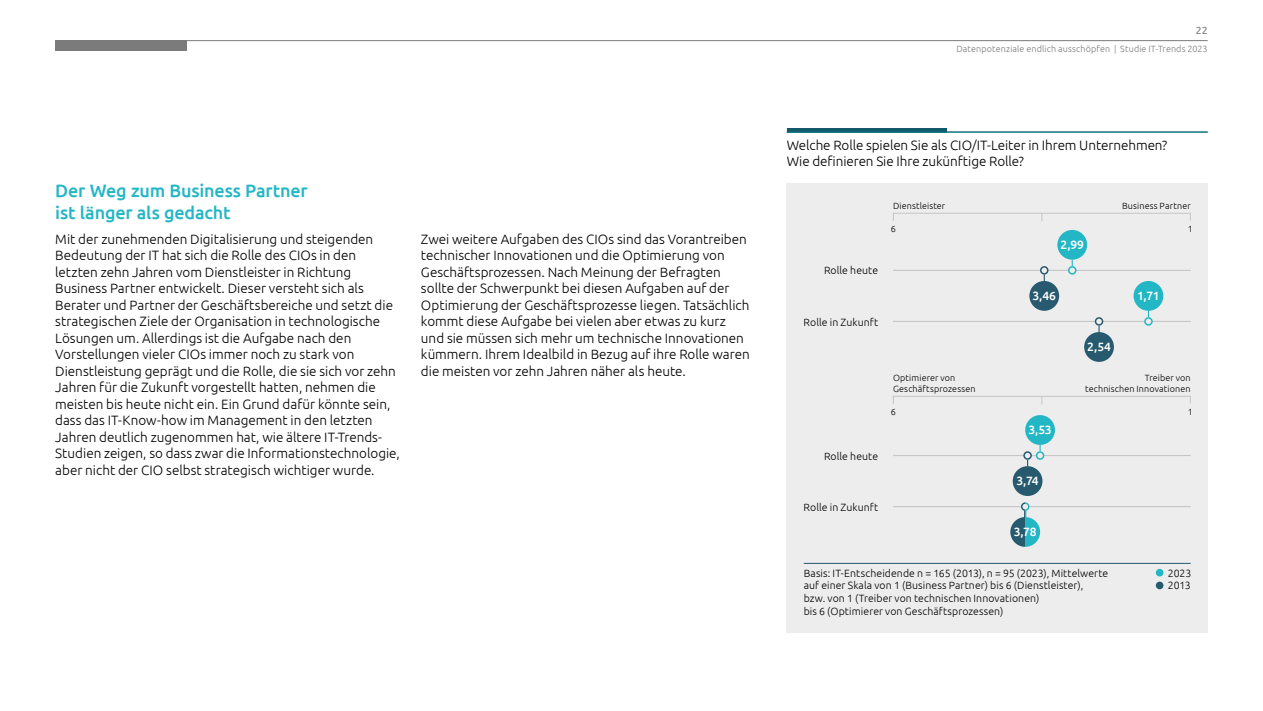
<style>
.page{position:relative;width:1263px;height:711px;background:#fff}
.page>*{position:absolute;margin:0;border:0;box-sizing:border-box;transform-origin:0 0}
.t1{font:500 18px/21.6px "Ubuntu";letter-spacing:-.01em;color:#23b7c5}
.t2{font:300 13.5px/16.5px "Ubuntu";color:#000}
.t3{font:500 12px "Ubuntu";letter-spacing:-.02em;color:#fff}
.t4{font:300 10.5px/12.8px "Ubuntu";letter-spacing:.01em;color:#000}
.t5{font:300 10.5px/12.8px "Ubuntu";letter-spacing:-.01em;color:#000}
.t6{font:10.5px "Ubuntu";color:#7c7b7b}
.t7{font:300 9px/10.8px "Ubuntu";letter-spacing:.015em;color:#000;text-align:right}
.t8{font:300 9px "Ubuntu";letter-spacing:.015em;color:#7c7b7b}
</style>
<div class="page">
<div style="left:55px;top:40px;width:132px;height:11px;background:#7c7b7b"></div>
<hr style="left:55px;top:40px;width:1153px;height:1px;background:#7c7b7b">
<div style="left:787px;top:183px;width:421px;height:448px;background:#ededed"></div>
<div style="left:893px;top:213px;width:298px;height:8px;border:1px solid #c6c6c6"></div>
<div style="left:893px;top:395px;width:298px;height:8px;border:1px solid #c6c6c6"></div>
<hr style="left:787px;top:131px;width:421px;height:1px;background:#275a6f">
<hr style="left:787px;top:128px;width:159px;height:4px;background:#14596b">
<hr style="left:787px;top:132px;width:421px;height:1px;background:#16888f">
<hr style="left:894px;top:269px;width:296px;height:2px;background:#c6c6c6">
<hr style="left:894px;top:454px;width:296px;height:2px;background:#c6c6c6">
<hr style="left:894px;top:320px;width:296px;height:2px;background:#c6c6c6">
<hr style="left:894px;top:505px;width:296px;height:2px;background:#c6c6c6">
<div style="left:1057px;top:230px;width:30px;height:29px;background:#23b7c5;border-radius:50%"></div>
<div style="left:1025px;top:415px;width:30px;height:29px;background:#23b7c5;border-radius:50%"></div>
<div style="left:1133px;top:281px;width:30px;height:29px;background:#23b7c5;border-radius:50%"></div>
<div style="left:1029px;top:281px;width:30px;height:29px;background:#275a6f;border-radius:50%"></div>
<div style="left:1013px;top:466px;width:29px;height:29px;background:#275a6f;border-radius:50%"></div>
<div style="left:1084px;top:332px;width:30px;height:29px;background:#275a6f;border-radius:50%"></div>
<div style="left:1069px;top:266px;width:7px;height:8px;background:#ededed;border-radius:50%"></div>
<div style="left:1068px;top:266px;width:8px;height:8px;border:2px solid #23b7c5;border-radius:50%"></div>
<div style="left:1036px;top:451px;width:7px;height:7px;background:#ededed;border-radius:50%"></div>
<div style="left:1036px;top:451px;width:8px;height:8px;border:2px solid #23b7c5;border-radius:50%"></div>
<div style="left:1145px;top:318px;width:7px;height:7px;background:#ededed;border-radius:50%"></div>
<div style="left:1144px;top:317px;width:9px;height:8px;border:2px solid #23b7c5;border-radius:50%"></div>
<div style="left:1041px;top:266px;width:7px;height:8px;background:#ededed;border-radius:50%"></div>
<div style="left:1040px;top:266px;width:8px;height:8px;border:2px solid #275a6f;border-radius:50%"></div>
<div style="left:1024px;top:451px;width:7px;height:7px;background:#ededed;border-radius:50%"></div>
<div style="left:1023px;top:451px;width:9px;height:8px;border:2px solid #275a6f;border-radius:50%"></div>
<div style="left:1095px;top:318px;width:7px;height:7px;background:#ededed;border-radius:50%"></div>
<div style="left:1095px;top:317px;width:8px;height:8px;border:2px solid #275a6f;border-radius:50%"></div>
<svg style="left:1010px;top:502px;width:30px;height:44px"></svg>
<hr style="left:804px;top:562px;width:387px;height:1px;background:#275a6f">
<div style="left:1156px;top:568px;width:7px;height:8px;background:#23b7c5;border-radius:50%"></div>
<div style="left:1156px;top:581px;width:7px;height:8px;background:#275a6f;border-radius:50%"></div>
<svg style="left:1039px;top:444px;width:2px;height:7px"></svg>
<h1 class="t1" style="left:55px;top:179px;width:254px">Der Weg zum Business Partner ist länger als gedacht</h1>
<p class="t2" style="left:55px;top:230px;width:346px">Mit der zunehmenden Digitalisierung und steigenden Bedeutung der IT hat sich die Rolle des CIOs in den letzten zehn Jahren vom Dienstleister in Richtung Business Partner entwickelt. Dieser versteht sich als Berater und Partner der Geschäftsbereiche und setzt die strategischen Ziele der Organisation in technologische Lösungen um. Allerdings ist die Aufgabe nach den Vorstellungen vieler CIOs immer noch zu stark von Dienstleistung geprägt und die Rolle, die sie sich vor zehn Jahren für die Zukunft vorgestellt hatten, nehmen die meisten bis heute nicht ein. Ein Grund dafür könnte sein, dass das IT-Know-how im Management in den letzten Jahren deutlich zugenommen hat, wie ältere IT-Trends-Studien zeigen, so dass zwar die Informationstechnologie, aber nicht der CIO selbst strategisch wichtiger wurde.</p>
<p class="t2" style="left:421px;top:230px;width:330px">Zwei weitere Aufgaben des CIOs sind das Vorantreiben technischer Innovationen und die Optimierung von Geschäftsprozessen. Nach Meinung der Befragten sollte der Schwerpunkt bei diesen Aufgaben auf der Optimierung der Geschäftsprozesse liegen. Tatsächlich kommt diese Aufgabe bei vielen aber etwas zu kurz und sie müssen sich mehr um technische Innovationen kümmern. Ihrem Idealbild in Bezug auf ihre Rolle waren die meisten vor zehn Jahren näher als heute.</p>
<p class="t6" style="left:1196px;top:24px;width:13px">22</p>
<p class="t8" style="left:956px;top:43px;width:253px">Datenpotenziale endlich ausschöpfen | Studie IT-Trends 2023</p>
<p class="t2" style="left:787px;top:136px;width:382px">Welche Rolle spielen Sie als CIO/IT-Leiter in Ihrem Unternehmen?<br>Wie definieren Sie Ihre zukünftige Rolle?</p>
<p class="t7" style="left:893px;top:200px;width:54px">Dienstleister</p>
<p class="t7" style="left:1122px;top:200px;width:70px">Business Partner</p>
<p class="t7" style="left:891px;top:223px;width:7px">6</p>
<p class="t7" style="left:1188px;top:223px;width:7px">1</p>
<p class="t4" style="left:824px;top:264px;width:56px">Rolle heute</p>
<p class="t4" style="left:804px;top:315px;width:76px">Rolle in Zukunft</p>
<p class="t4" style="left:824px;top:449px;width:56px">Rolle heute</p>
<p class="t4" style="left:804px;top:500px;width:76px">Rolle in Zukunft</p>
<p class="t3" style="left:1060px;top:237px;width:25px">2,99</p>
<p class="t3" style="left:1032px;top:288px;width:25px">3,46</p>
<p class="t3" style="left:1137px;top:288px;width:24px">1,71</p>
<p class="t7" style="left:893px;top:372px;width:84px;text-align:left">Optimierer von<br>Geschäftsprozessen</p>
<p class="t3" style="left:1087px;top:339px;width:25px">2,54</p>
<p class="t7" style="left:1085px;top:372px;width:107px">Treiber von<br>technischen Innovationen</p>
<p class="t7" style="left:891px;top:406px;width:7px">6</p>
<p class="t7" style="left:1188px;top:406px;width:7px">1</p>
<p class="t3" style="left:1028px;top:422px;width:25px">3,53</p>
<p class="t3" style="left:1016px;top:473px;width:24px">3,74</p>
<p class="t3" style="left:1014px;top:523px;width:24px">3,78</p>
<p class="t4" style="left:804px;top:565px;width:306px">Basis: IT-Entscheidende n = 165 (2013), n = 95 (2023), Mittelwerte auf einer Skala von 1 (Business Partner) bis 6 (Dienstleister),<br>bzw. von 1 (Treiber von technischen Innovationen)<br>bis 6 (Optimierer von Geschäftsprozessen)</p>
<p class="t5" style="left:1168px;top:565px;width:25px">2023<br>2013</p>
</div>
